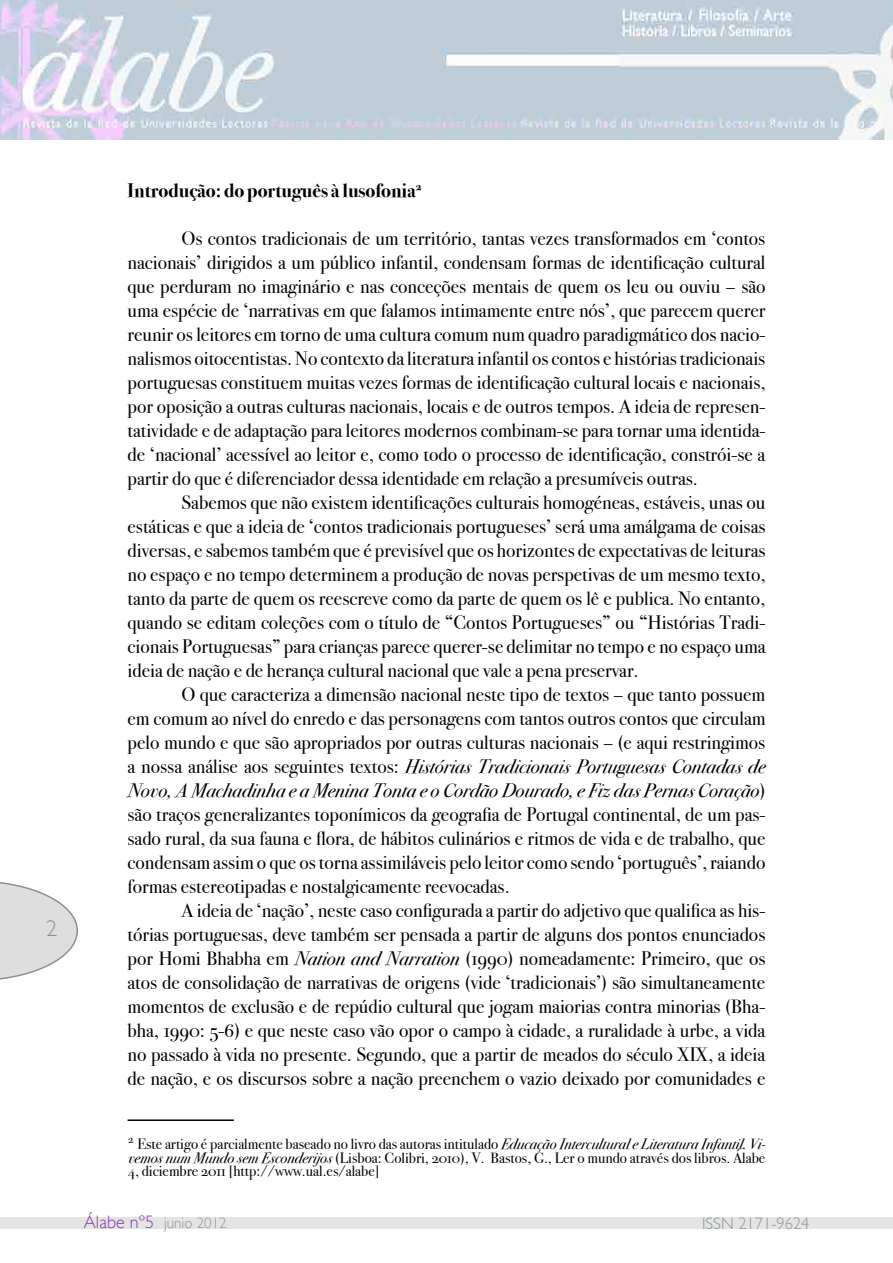
<style>
.page{position:relative;width:893px;height:1263px;background:#fff}
.page>*{position:absolute;margin:0;border:0;box-sizing:border-box;transform-origin:0 0}
.t1{font:300 22.5px "Gill Sans";color:#8a949d}
.t2{font:19.5px/24px "Bodoni Svty Two OSITCTT Book";color:#000;text-align:justify}
.t3{font:19.5px/24px "Bodoni Svty Two OSITCTT Book It";color:#000}
.t4{font:19.5px "Bodoni Svty Two OSITCTT Bold";color:#000}
.t5{font:300 16.5px "Gill Sans";color:#8c959c}
.t6{font:15px/13.5px "Bodoni Svty Two OSITCTT Book";color:#000;text-align:justify}
.t7{font:300 15px "Gill Sans";color:#8c959c}
.s1{font-family:"Bodoni Svty Two OSITCTT Book"}
.s2{font-family:"Bodoni Svty Two OSITCTT Book It"}
.s3{font-size:18px;color:#893ab6}
</style>
<div class="page">
<svg style="left:0;top:882px;width:78px;height:98px"></svg>
<div style="left:0;top:1218px;width:893px;height:11px;background:#e4e4e3"></div>
<img style="left:0;top:0;width:893px;height:139px">
<hr style="left:128px;top:1119px;width:106px;height:2px;background:#000">
<p class="t1" style="left:46px;top:916px;width:13px">2</p>
<p class="t4" style="left:128px;top:179px;width:296px">Introdução: do português à lusofonia<sup>2</sup></p>
<p class="t2" style="left:128px;top:226px;width:639px;text-indent:54px">Os contos tradicionais de um território, tantas vezes transformados em ‘contos nacionais’ dirigidos a um público infantil, condensam formas de identificação cultural que perduram no imaginário e nas conceções mentais de quem os leu ou ouviu – são uma espécie de ‘narrativas em que falamos intimamente entre nós’, que parecem querer reunir os leitores em torno de uma cultura comum num quadro paradigmático dos nacio&shy;nalismos oitocentistas. No contexto da literatura infantil os contos e histórias tradicionais portuguesas constituem muitas vezes formas de identificação cultural locais e nacionais, por oposição a outras culturas nacionais, locais e de outros tempos. A ideia de represen&shy;tatividade e de adaptação para leitores modernos combinam-se para tornar uma identida&shy;de ‘nacional’ acessível ao leitor e, como todo o processo de identificação, constrói-se a partir do que é diferenciador dessa identidade em relação a presumíveis outras.</p>
<p class="t2" style="left:128px;top:490px;width:639px;text-indent:54px">Sabemos que não existem identificações culturais homogéneas, estáveis, unas ou estáticas e que a ideia de ‘contos tradicionais portugueses’ será uma amálgama de coisas diversas, e sabemos também que é previsível que os horizontes de expectativas de leituras no espaço e no tempo determinem a produção de novas perspetivas de um mesmo texto, tanto da parte de quem os reescreve como da parte de quem os lê e publica. No entanto, quando se editam coleções com o título de “Contos Portugueses” ou “Histórias Tradi&shy;cionais Portuguesas” para crianças parece querer-se delimitar no tempo e no espaço uma ideia de nação e de herança cultural nacional que vale a pena preservar.</p>
<p class="t2" style="left:128px;top:682px;width:639px;text-indent:54px">O que caracteriza a dimensão nacional neste tipo de textos – que tanto possuem em comum ao nível do enredo e das personagens com tantos outros contos que circulam pelo mundo e que são apropriados por outras culturas nacionais – (e aqui restringimos</p>
<p class="t3" style="left:128px;top:754px;width:639px"><span class="s1">a nossa análise aos seguintes textos:</span> Histórias Tradicionais Portuguesas Contadas de<br>Novo, A Machadinha e a Menina Tonta e o Cordão Dourado, e Fiz das Pernas Coração<span class="s1">)</span></p>
<p class="t2" style="left:128px;top:802px;width:639px">são traços generalizantes toponímicos da geografia de Portugal continental, de um pas&shy;sado rural, da sua fauna e flora, de hábitos culinários e ritmos de vida e de trabalho, que condensam assim o que os torna assimiláveis pelo leitor como sendo ‘português’, raiando formas estereotipadas e nostalgicamente reevocadas.</p>
<p class="t2" style="left:128px;top:898px;width:639px;text-indent:54px">A ideia de ‘nação’, neste caso configurada a partir do adjetivo que qualifica as his&shy;tórias portuguesas, deve também ser pensada a partir de alguns dos pontos enunciados por Homi Bhabha em <span class="s2">Nation and Narration</span> (1990) nomeadamente: Primeiro, que os atos de consolidação de narrativas de origens (vide ‘tradicionais’) são simultaneamente momentos de exclusão e de repúdio cultural que jogam maiorias contra minorias (Bha&shy;bha, 1990: 5-6) e que neste caso vão opor o campo à cidade, a ruralidade à urbe, a vida no passado à vida no presente. Segundo, que a partir de meados do século XIX, a ideia de nação, e os discursos sobre a nação preenchem o vazio deixado por comunidades e</p>
<p class="t6" style="left:128px;top:1137px;width:639px"><sup>2</sup> Este artigo é parcialmente baseado no livro das autoras intitulado <span class="s2">Educação Intercultural e Literatura Infantil. Vi&shy;vemos num Mundo sem Esconderijos</span> (Lisboa: Colibri, 2010), V. Bastos, G., Ler o mundo através dos libros. Álabe 4, diciembre 2011 [http://www.ual.es/alabe]</p>
<p class="t7" style="left:84px;top:1214px;width:144px"><span class="s3">Álabe nº5</span> junio 2012</p>
<p class="t5" style="left:702px;top:1214px;width:109px">ISSN 2171-9624</p>
</div>
